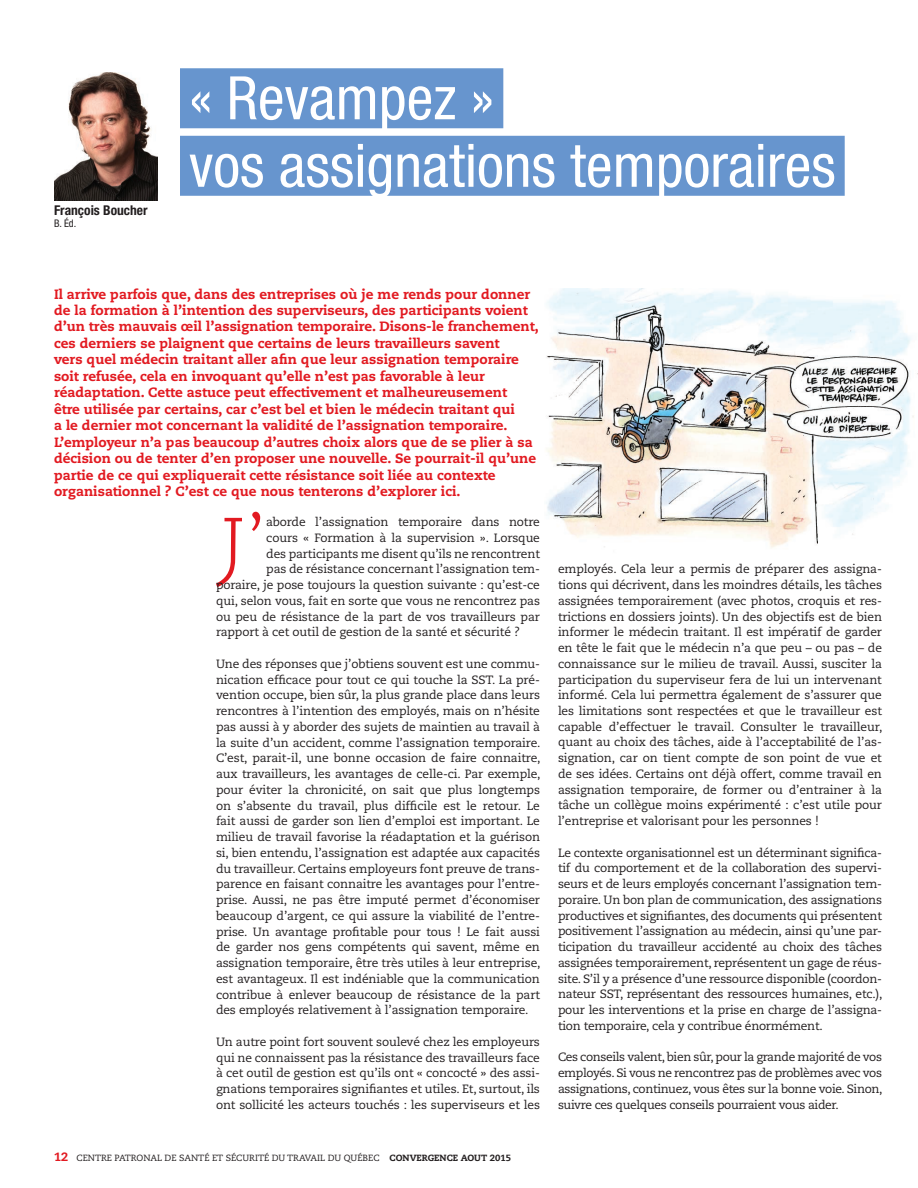
<style>
.page{position:relative;width:918px;height:1188px;background:#fff}
.page>*{position:absolute;margin:0;border:0;box-sizing:border-box;transform-origin:0 0}
.t1{font:300 79.5px "Caecilia";color:#e21a21}
.t2{font:condensed 60px/67.5px "Helvetica Neue";color:#fff}
.t3{font:800 13.5px/16.5px "Caecilia";color:#e21a21}
.t4{font:700 condensed 13.5px "Helvetica Neue";color:#231f20}
.t5{font:12px/15.8px "Caecilia";letter-spacing:-.01em;color:#231f20;text-align:justify}
.t6{font:condensed 10.5px "Helvetica Neue";color:#231f20}
.t7{font:9px "Caecilia";color:#231f20}
.t8{font:800 9px "Caecilia";color:#231f20}
.s1{font-weight:800;font-size:12px;color:#e21a21}
</style>
<div class="page">
<img style="left:546px;top:289px;width:372px;height:259px">
<div style="left:180px;top:68px;width:323px;height:60px;background:#6795ce"></div>
<div style="left:180px;top:136px;width:665px;height:60px;background:#6795ce"></div>
<img style="left:54px;top:72px;width:104px;height:128px">
<p class="t4" style="left:54px;top:202px;width:95px">François Boucher</p>
<p class="t6" style="left:54px;top:218px;width:24px">B. Éd.</p>
<h2 class="t2" style="left:189px;top:64px;width:648px">« Revampez »<br>vos assignations temporaires</h2>
<p class="t3" style="left:54px;top:286px;width:486px">Il arrive parfois que, dans des entreprises où je me rends pour donner de la formation à l’intention des superviseurs, des participants voient d’un très mauvais œil l’assignation temporaire. Disons-le franchement, ces derniers se plaignent que certains de leurs travailleurs savent<br>vers quel médecin traitant aller afin que leur assignation temporaire soit refusée, cela en invoquant qu’elle n’est pas favorable à leur réadaptation. Cette astuce peut effectivement et malheureusement<br>être utilisée par certains, car c’est bel et bien le médecin traitant qui<br>a le dernier mot concernant la validité de l’assignation temporaire.<br>L’employeur n’a pas beaucoup d’autres choix alors que de se plier à sa décision ou de tenter d’en proposer une nouvelle. Se pourrait-il qu’une partie de ce qui expliquerait cette résistance soit liée au contexte organisationnel ? C’est ce que nous tenterons d’explorer ici.</p>
<h1 class="t1" style="left:221px;top:501px;width:48px">J’</h1>
<p class="t5" style="left:266px;top:514px;width:275px">aborde l’assignation temporaire dans notre</p>
<p class="t5" style="left:266px;top:530px;width:275px">cours « Formation à la supervision ». Lorsque</p>
<p class="t5" style="left:266px;top:546px;width:275px">des participants me disent qu’ils ne rencontrent</p>
<p class="t5" style="left:266px;top:562px;width:275px">pas de résistance concernant l’assignation tem-</p>
<p class="t5" style="left:216px;top:577px;width:325px">poraire, je pose toujours la question suivante : qu’est-ce</p>
<p class="t5" style="left:216px;top:593px;width:326px">qui, selon vous, fait en sorte que vous ne rencontrez pas</p>
<p class="t5" style="left:216px;top:609px;width:325px">ou peu de résistance de la part de vos travailleurs par</p>
<p class="t5" style="left:216px;top:625px;width:306px">rapport à cet outil de gestion de la santé et sécurité ?</p>
<p class="t5" style="left:216px;top:656px;width:326px">Une des réponses que j’obtiens souvent est une commu&shy;nication efficace pour tout ce qui touche la SST. La pré&shy;vention occupe, bien sûr, la plus grande place dans leurs rencontres à l’intention des employés, mais on n’hésite pas aussi à y aborder des sujets de maintien au travail à la suite d’un accident, comme l’assignation temporaire.<br>C’est, parait-il, une bonne occasion de faire connaitre, aux travailleurs, les avantages de celle-ci. Par exemple, pour éviter la chronicité, on sait que plus longtemps on s’absente du travail, plus difficile est le retour. Le fait aussi de garder son lien d’emploi est important. Le milieu de travail favorise la réadaptation et la guérison si, bien entendu, l’assignation est adaptée aux capacités du travailleur. Certains employeurs font preuve de trans&shy;parence en faisant connaitre les avantages pour l’entre&shy;prise. Aussi, ne pas être imputé permet d’économiser beaucoup d’argent, ce qui assure la viabilité de l’entre&shy;prise. Un avantage profitable pour tous ! Le fait aussi de garder nos gens compétents qui savent, même en assignation temporaire, être très utiles à leur entreprise, est avantageux. Il est indéniable que la communication contribue à enlever beaucoup de résistance de la part des employés relativement à l’assignation temporaire.</p>
<p class="t5" style="left:216px;top:1034px;width:326px">Un autre point fort souvent soulevé chez les employeurs qui ne connaissent pas la résistance des travailleurs face à cet outil de gestion est qu’ils ont « concocté » des assi&shy;gnations temporaires signifiantes et utiles. Et, surtout, ils ont sollicité les acteurs touchés : les superviseurs et les</p>
<p class="t7" style="left:54px;top:1153px;width:326px"><span class="s1">12</span> Centre patronal de santé et sécurité du travail du Québec</p>
<p class="t8" style="left:390px;top:1153px;width:123px">convergence aout 2015</p>
<p class="t5" style="left:558px;top:562px;width:326px">employés. Cela leur a permis de préparer des assigna&shy;tions qui décrivent, dans les moindres détails, les tâches assignées temporairement (avec photos, croquis et res&shy;trictions en dossiers joints). Un des objectifs est de bien informer le médecin traitant. Il est impératif de garder en tête le fait que le médecin n’a que peu – ou pas – de connaissance sur le milieu de travail. Aussi, susciter la participation du superviseur fera de lui un intervenant informé. Cela lui permettra également de s’assurer que les limitations sont respectées et que le travailleur est capable d’effectuer le travail. Consulter le travailleur, quant au choix des tâches, aide à l’acceptabilité de l’as&shy;signation, car on tient compte de son point de vue et de ses idées. Certains ont déjà offert, comme travail en assignation temporaire, de former ou d’entrainer à la tâche un collègue moins expérimenté : c’est utile pour l’entreprise et valorisant pour les personnes !</p>
<p class="t5" style="left:558px;top:845px;width:326px">Le contexte organisationnel est un déterminant significa&shy;tif du comportement et de la collaboration des supervi&shy;seurs et de leurs employés concernant l’assignation tem&shy;poraire. Un bon plan de communication, des assignations productives et signifiantes, des documents qui présentent positivement l’assignation au médecin, ainsi qu’une par&shy;ticipation du travailleur accidenté au choix des tâches assignées temporairement, représentent un gage de réus&shy;site. S’il y a présence d’une ressource disponible (coordon&shy;nateur SST, représentant des ressources humaines, etc.), pour les interventions et la prise en charge de l’assigna&shy;tion temporaire, cela y contribue énormément.</p>
<p class="t5" style="left:558px;top:1050px;width:326px">Ces conseils valent, bien sûr, pour la grande majorité de vos employés. Si vous ne rencontrez pas de problèmes avec vos assignations, continuez, vous êtes sur la bonne voie. Sinon, suivre ces quelques conseils pourraient vous aider.</p>
</div>
